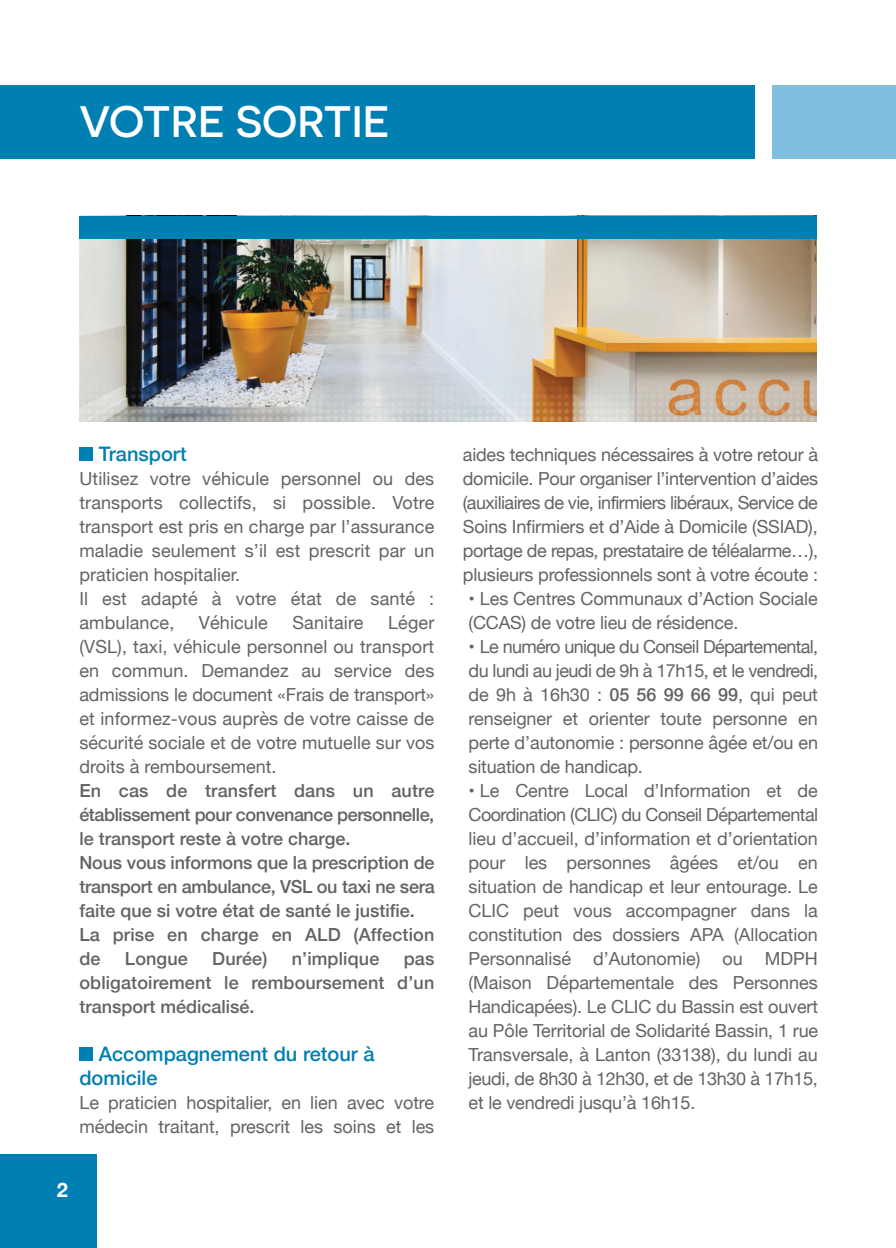
<style>
.page{position:relative;width:896px;height:1248px;background:#fff}
.page>*{position:absolute;margin:0;border:0;box-sizing:border-box;transform-origin:0 0}
.t1{font:500 44px "Novecentosanswide";color:#fff}
.CARRE_SOUS_TITRE{font:500 20px/24px "Helvetica Neue";color:#007fb2}
.t2{font:700 20px "Helvetica Neue";color:#fff}
.CORPS_DE_TEXTE{font:18px/24px "Helvetica Neue";color:#636366;text-align:justify}
.CORPS_DE_TEXTE-2{font:500 18px/24px "Helvetica Neue";color:#636366;text-align:justify}
.s1{font-weight:500}
</style>
<div class="page">
<div style="left:0;top:1154px;width:96px;height:93px;background:#007fb2"></div>
<div style="left:79px;top:446px;width:14px;height:14px;background:#007fb2"></div>
<div style="left:79px;top:1046px;width:14px;height:14px;background:#007fb2"></div>
<img style="left:79px;top:238px;width:737px;height:183px">
<div style="left:79px;top:216px;width:737px;height:22px;background:#007fb2"></div>
<div style="left:772px;top:85px;width:124px;height:74px;background:#7fbedc"></div>
<div style="left:0;top:85px;width:754px;height:74px;background:#007fb2"></div>
<h1 class="t1" style="left:79px;top:95px;width:311px">VOTRE SORTIE</h1>
<p class="CARRE_SOUS_TITRE" style="left:99px;top:440px;width:89px">Transport</p>
<p class="CORPS_DE_TEXTE" style="left:79px;top:467px;width:356px">Utilisez votre véhicule personnel ou des transports collectifs, si possible. Votre transport est pris en charge par l’assurance maladie seulement s’il est prescrit par un praticien hospitalier.</p>
<p class="CORPS_DE_TEXTE" style="left:79px;top:587px;width:356px">Il est adapté à votre état de santé : ambulance,</p>
<p class="CORPS_DE_TEXTE" style="left:79px;top:611px;width:357px;text-indent:309px">Léger (VSL), taxi, véhicule personnel ou transport en commun. Demandez au service des admissions le document «Frais de transport» et informez-vous auprès de votre caisse de sécurité sociale et de votre mutuelle sur vos droits à remboursement.</p>
<p class="CORPS_DE_TEXTE-2" style="left:79px;top:776px;width:356px">En cas de transfert dans un autre établissement pour convenance personnelle, le transport reste à votre charge.</p>
<p class="CORPS_DE_TEXTE-2" style="left:79px;top:848px;width:357px">Nous vous informons que la prescription de transport en ambulance, VSL ou taxi ne sera faite que si votre état de santé le justifie.</p>
<p class="CORPS_DE_TEXTE-2" style="left:79px;top:920px;width:356px">La prise en charge en ALD (Affection de</p>
<p class="CORPS_DE_TEXTE" style="left:199px;top:611px;width:71px">Véhicule</p>
<p class="CORPS_DE_TEXTE" style="left:292px;top:611px;width:73px">Sanitaire</p>
<p class="CORPS_DE_TEXTE-2" style="left:125px;top:944px;width:65px">Longue</p>
<p class="CORPS_DE_TEXTE-2" style="left:212px;top:944px;width:57px">Durée)</p>
<p class="CORPS_DE_TEXTE-2" style="left:292px;top:944px;width:89px">n’implique</p>
<p class="CORPS_DE_TEXTE-2" style="left:79px;top:944px;width:356px;text-indent:324px">pas obligatoirement le remboursement d’un transport médicalisé.</p>
<p class="CARRE_SOUS_TITRE" style="left:79px;top:1040px;width:297px;text-indent:19px">Accompagnement du retour à domicile</p>
<p class="CORPS_DE_TEXTE" style="left:79px;top:1091px;width:356px">Le praticien hospitalier, en lien avec votre médecin traitant, prescrit les soins et les</p>
<p class="t2" style="left:57px;top:1173px;width:13px">2</p>
<p class="CORPS_DE_TEXTE" style="left:463px;top:443px;width:357px">aides techniques nécessaires à votre retour à domicile. Pour organiser l’intervention d’aides (auxiliaires de vie, infirmiers libéraux, Service de Soins Infirmiers et d’Aide à Domicile (SSIAD), portage de repas, prestataire de téléalarme…), plusieurs professionnels sont à votre écoute :</p>
<p class="CORPS_DE_TEXTE" style="left:468px;top:587px;width:351px">• Les Centres Communaux d’Action Sociale (CCAS) de votre lieu de résidence.</p>
<p class="CORPS_DE_TEXTE" style="left:468px;top:635px;width:351px">• Le numéro unique du Conseil Départemental, du lundi au jeudi de 9h à 17h15, et le vendredi, de 9h à 16h30 : <span class="s1">05 56 99 66 99</span>, qui peut renseigner et orienter toute personne en perte d’autonomie : personne âgée et/ou en situation de handicap.</p>
<p class="CORPS_DE_TEXTE" style="left:468px;top:779px;width:351px">• Le Centre Local d’Information et de Coordination (CLIC) du Conseil Départemental lieu d’accueil, d’information et d’orientation pour les personnes âgées et/ou en situation de handicap et leur entourage. Le CLIC peut vous accompagner dans la constitution des dossiers APA (Allocation Personnalisé d’Autonomie) ou MDPH (Maison Départementale des Personnes Handicapées). Le CLIC du Bassin est ouvert au Pôle Territorial de Solidarité Bassin, 1 rue Transversale, à Lanton (33138), du lundi au jeudi, de 8h30 à 12h30, et de 13h30 à 17h15, et le vendredi jusqu’à 16h15.</p>
</div>
